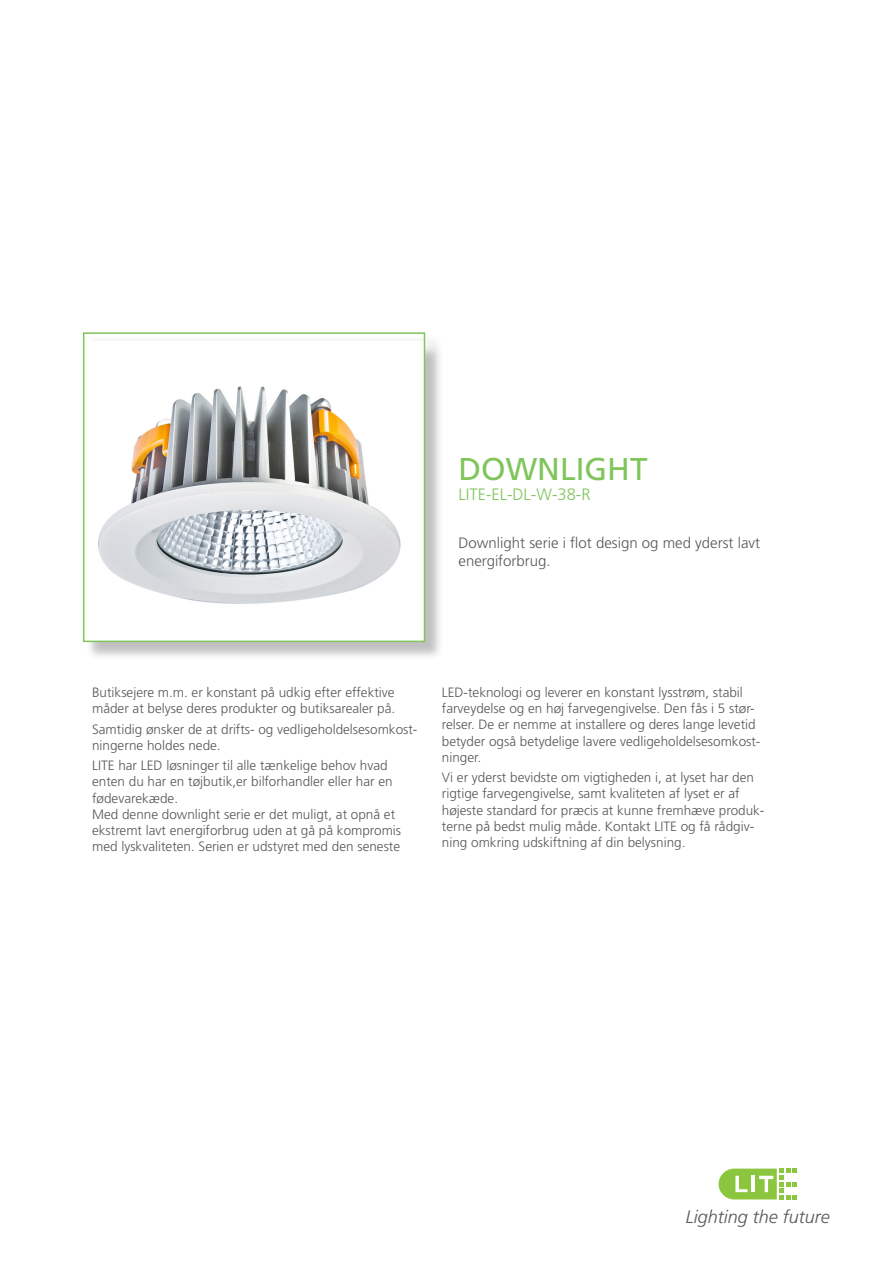
<style>
.page{position:relative;width:893px;height:1263px;background:#fff}
.page>*{position:absolute;margin:0;border:0;box-sizing:border-box;transform-origin:0 0}
.t1{font:31.5px "Frutiger LT Pro";color:#80c55b}
.t2{font:italic 300 18px "Frutiger LT Pro";color:#57585a}
.t3{font:300 16.5px "Frutiger LT Pro";color:#80c55b}
.t4{font:300 15px/18px "Frutiger LT Pro";color:#57585a}
.t5{font:300 13.5px/16.2px "Frutiger LT Pro";color:#57585a}
</style>
<div class="page">
<svg style="left:719px;top:1168px;width:78px;height:31px"></svg>
<div style="left:85px;top:335px;width:359px;height:326px;background:#231f20;opacity:.28"></div>
<img style="left:86px;top:342px;width:336px;height:297px">
<div style="left:83px;top:332px;width:342px;height:310px;border:2px solid #80c55b"></div>
<p class="t1" style="left:459px;top:450px;width:191px">DOWNLIGHT</p>
<p class="t3" style="left:459px;top:484px;width:133px">LITE-EL-DL-W-38-R</p>
<p class="t4" style="left:459px;top:534px;width:303px">Downlight serie i flot design og med yderst lavt energiforbrug.</p>
<p class="t5" style="left:92px;top:684px;width:305px">Butiksejere m.m. er konstant på udkig efter effektive måder at belyse deres produkter og butiksarealer på.</p>
<p class="t5" style="left:92px;top:721px;width:327px">Samtidig ønsker de at drifts- og vedligeholdelsesomkost&shy;ningerne holdes nede.</p>
<p class="t5" style="left:92px;top:757px;width:302px">LITE har LED løsninger til alle tænkelige behov hvad enten du har en tøjbutik,er bilforhandler eller har en fødevarekæde.</p>
<p class="t5" style="left:92px;top:806px;width:311px">Med denne downlight serie er det muligt, at opnå et ekstremt lavt energiforbrug uden at gå på kompromis med lyskvaliteten. Serien er udstyret med den seneste</p>
<p class="t5" style="left:442px;top:684px;width:320px">LED-teknologi og leverer en konstant lysstrøm, stabil farveydelse og en høj farvegengivelse. Den fås i 5 stør&shy;relser. De er nemme at installere og deres lange levetid betyder også betydelige lavere vedligeholdelsesomkost&shy;ninger.</p>
<p class="t5" style="left:442px;top:769px;width:324px">Vi er yderst bevidste om vigtigheden i, at lyset har den rigtige farvegengivelse, samt kvaliteten af lyset er af højeste standard for præcis at kunne fremhæve produk&shy;terne på bedst mulig måde. Kontakt LITE og få rådgiv&shy;ning omkring udskiftning af din belysning.</p>
<p class="t2" style="left:686px;top:1206px;width:146px">Lighting the future</p>
</div>
